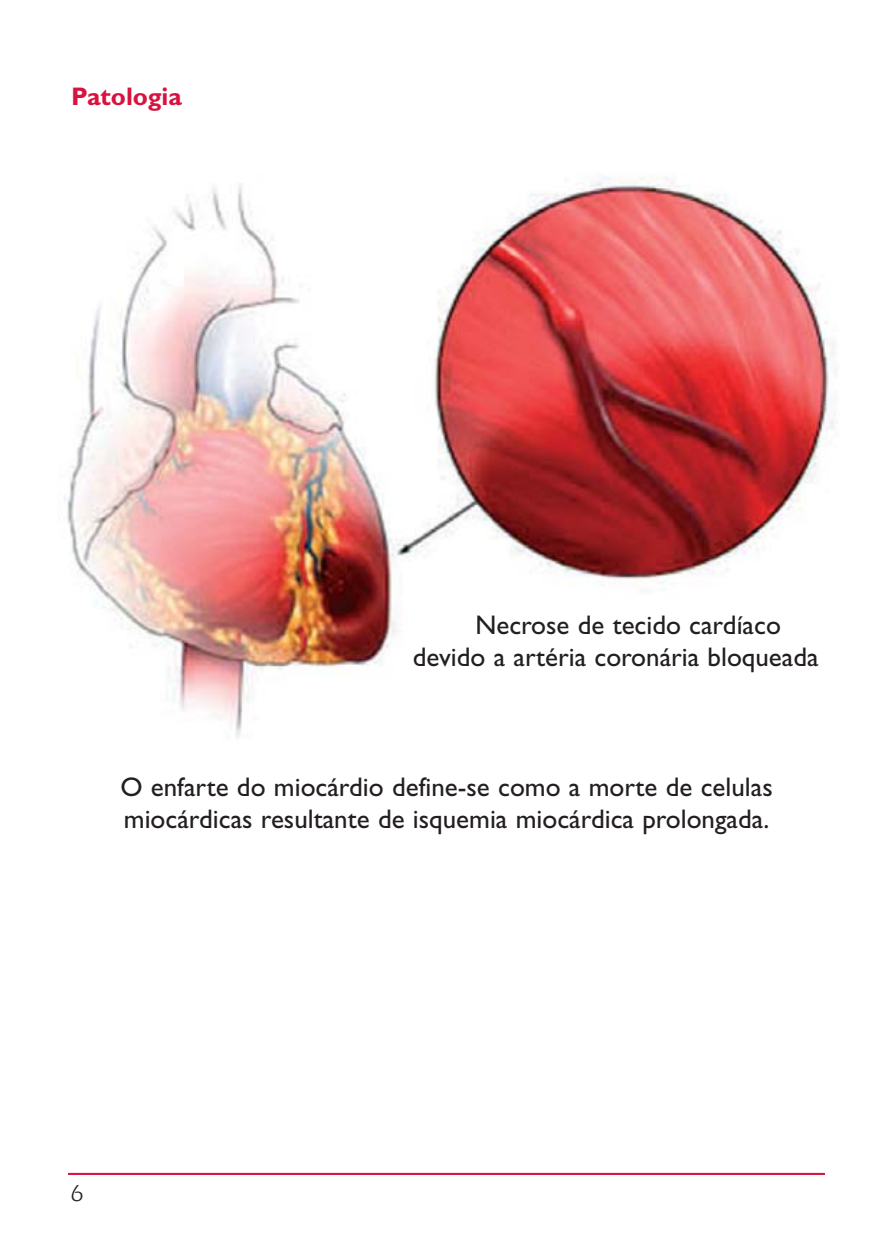
<style>
.page{position:relative;width:893px;height:1259px;background:#fff}
.page>*{position:absolute;margin:0;border:0;box-sizing:border-box;transform-origin:0 0}
.t1{font:27px/32.4px "Gill Sans";color:#231f20}
.t2{font:700 25.5px "Gill Sans";color:#d7143f}
.t3{font:24px "Eras IT Cby BT";color:#231f20}
</style>
<div class="page">
<img style="left:64px;top:177px;width:770px;height:561px">
<hr style="left:68px;top:1172px;width:757px;height:3px;background:#d8143f">
<p class="t2" style="left:71px;top:88px;width:112px">Patologia</p>
<p class="t1" style="left:413px;top:611px;width:407px;text-indent:63px">Necrose de tecido cardíaco devido a artéria coronária bloqueada</p>
<p class="t1" style="left:120px;top:773px;width:654px">O enfarte do miocárdio define-se como a morte de celulas miocárdicas resultante de isquemia miocárdica prolongada.</p>
<p class="t3" style="left:71px;top:1183px;width:14px">6</p>
</div>
